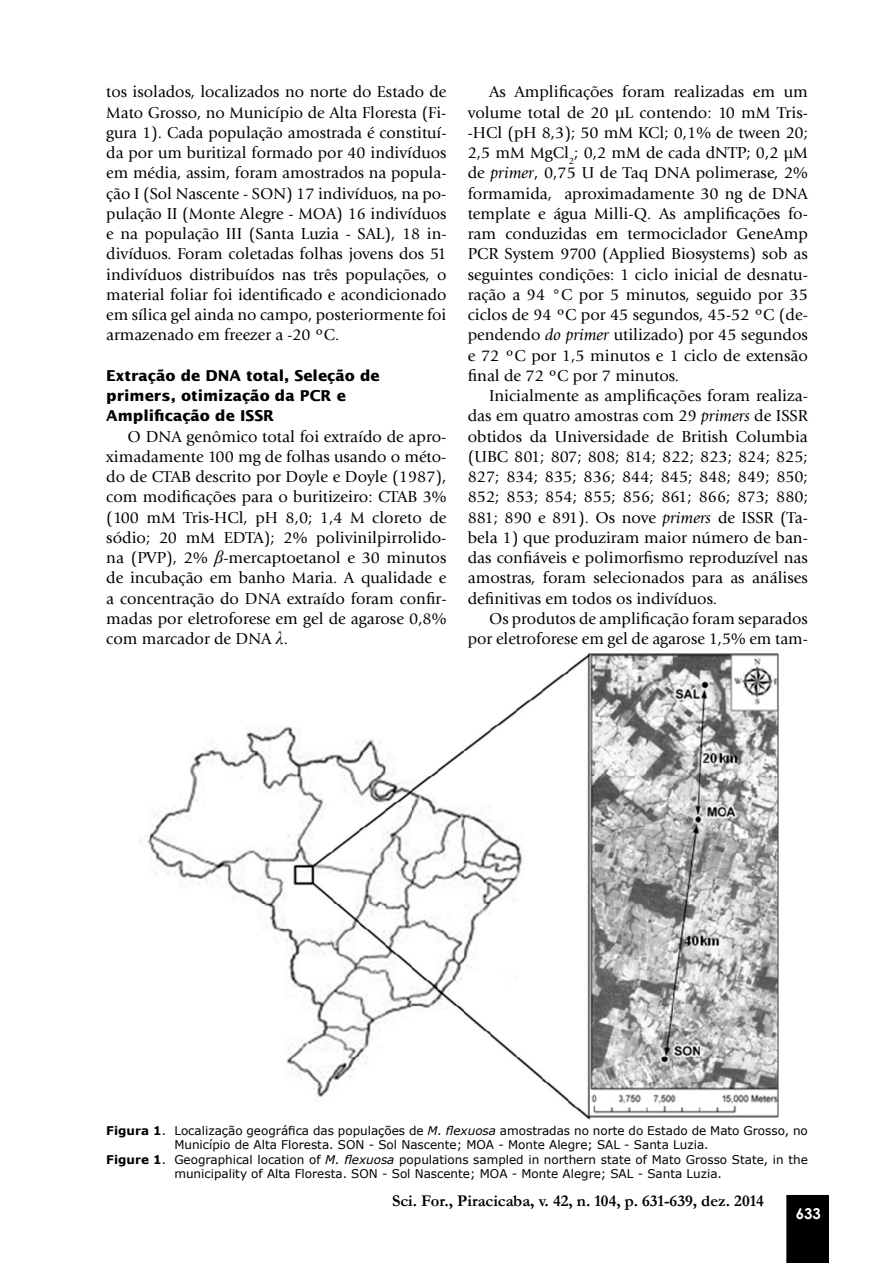
<style>
.page{position:relative;width:893px;height:1263px;background:#fff}
.page>*{position:absolute;margin:0;border:0;box-sizing:border-box;transform-origin:0 0}
.t1{font:16.5px/20.2px "Giovanni";color:#000;text-align:justify}
.t2{font:700 16.5px "Garamond";color:#000}
.t3{font:700 15px/20.2px "Lucida Sans";color:#000}
.t4{font:700 15px "Century Gothic";color:#fff}
.t5{font:12px "Verdana";color:#000}
.s1{font-family:"Times New Roman";font-style:italic;font-size:18px}
.s2{font-style:italic}
.s3{font-weight:700}
</style>
<div class="page">
<div style="left:786px;top:1195px;width:43px;height:68px;background:#000"></div>
<img style="left:140px;top:654px;width:639px;height:465px">
<p class="t1" style="left:106px;top:82px;width:342px">tos isolados, localizados no norte do Estado de Mato Grosso, no Município de Alta Floresta (Fi&shy;gura 1). Cada população amostrada é constituí&shy;da por um buritizal formado por 40 indivíduos em média, assim, foram amostrados na popula&shy;ção I (Sol Nascente - SON) 17 indivíduos, na po&shy;pulação II (Monte Alegre - MOA) 16 indivíduos e na população III (Santa Luzia - SAL), 18 in&shy;divíduos. Foram coletadas folhas jovens dos 51 indivíduos distribuídos nas três populações, o material foliar foi identificado e acondicionado em sílica gel ainda no campo, posteriormente foi armazenado em freezer a -20 ºC.</p>
<p class="t3" style="left:106px;top:366px;width:275px">Extração de DNA total, Seleção de primers, otimização da PCR e<br>Amplificação de ISSR</p>
<p class="t1" style="left:106px;top:426px;width:342px;text-indent:21px">O DNA genômico total foi extraído de apro&shy;ximadamente 100 mg de folhas usando o méto&shy;do de CTAB descrito por Doyle e Doyle (1987), com modificações para o buritizeiro: CTAB 3% (100 mM Tris-HCl, pH 8,0; 1,4 M cloreto de sódio; 20 mM EDTA); 2% polivinilpirrolido&shy;na (PVP), 2% <span class="s1">β</span>-mercaptoetanol e 30 minutos de incubação em banho Maria. A qualidade e a concentração do DNA extraído foram confir&shy;madas por eletroforese em gel de agarose 0,8% com marcador de DNA <span class="s1">λ</span>.</p>
<p class="t1" style="left:468px;top:82px;width:342px;text-indent:21px">As Amplificações foram realizadas em um volume total de 20 μL contendo: 10 mM Tris--HCl (pH 8,3); 50 mM KCl; 0,1% de tween 20; 2,5 mM MgCl<sub>2</sub>; 0,2 mM de cada dNTP; 0,2 μM de <span class="s2">primer</span>, 0,75 U de Taq DNA polimerase, 2% formamida, aproximadamente 30 ng de DNA template e água Milli-Q. As amplificações fo&shy;ram conduzidas em termociclador GeneAmp PCR System 9700 (Applied Biosystems) sob as seguintes condições: 1 ciclo inicial de desnatu&shy;ração a 94 °C por 5 minutos, seguido por 35 ciclos de 94 ºC por 45 segundos, 45-52 ºC (de&shy;pendendo <span class="s2">do primer</span> utilizado) por 45 segundos e 72 ºC por 1,5 minutos e 1 ciclo de extensão final de 72 ºC por 7 minutos.</p>
<p class="t1" style="left:468px;top:386px;width:342px;text-indent:21px">Inicialmente as amplificações foram realiza&shy;das em quatro amostras com 29 <span class="s2">primers</span> de ISSR obtidos da Universidade de British Columbia (UBC 801; 807; 808; 814; 822; 823; 824; 825; 827; 834; 835; 836; 844; 845; 848; 849; 850; 852; 853; 854; 855; 856; 861; 866; 873; 880; 881; 890 e 891). Os nove <span class="s2">primers</span> de ISSR (Ta&shy;bela 1) que produziram maior número de ban&shy;das confiáveis e polimorfismo reproduzível nas amostras, foram selecionados para as análises definitivas em todos os indivíduos.</p>
<p class="t1" style="left:468px;top:608px;width:342px;text-align:right">Os produtos de amplificação foram separados por eletroforese em gel de agarose 1,5% em tam-</p>
<p class="t5" style="left:106px;top:1122px;width:703px"><span class="s3">Figura 1</span>. Localização geográfica das populações de <span class="s2">M. flexuosa</span> amostradas no norte do Estado de Mato Grosso, no</p>
<p class="t5" style="left:174px;top:1136px;width:536px">Município de Alta Floresta. SON - Sol Nascente; MOA - Monte Alegre; SAL - Santa Luzia.</p>
<p class="t5" style="left:106px;top:1151px;width:703px"><span class="s3">Figure 1</span>. Geographical location of <span class="s2">M. flexuosa</span> populations sampled in northern state of Mato Grosso State, in the</p>
<p class="t5" style="left:174px;top:1165px;width:549px">municipality of Alta Floresta. SON - Sol Nascente; MOA - Monte Alegre; SAL - Santa Luzia.</p>
<p class="t2" style="left:392px;top:1189px;width:373px">Sci. For., Piracicaba, v. 42, n. 104, p. 631-639, dez. 2014</p>
<p class="t4" style="left:796px;top:1202px;width:27px">633</p>
</div>
